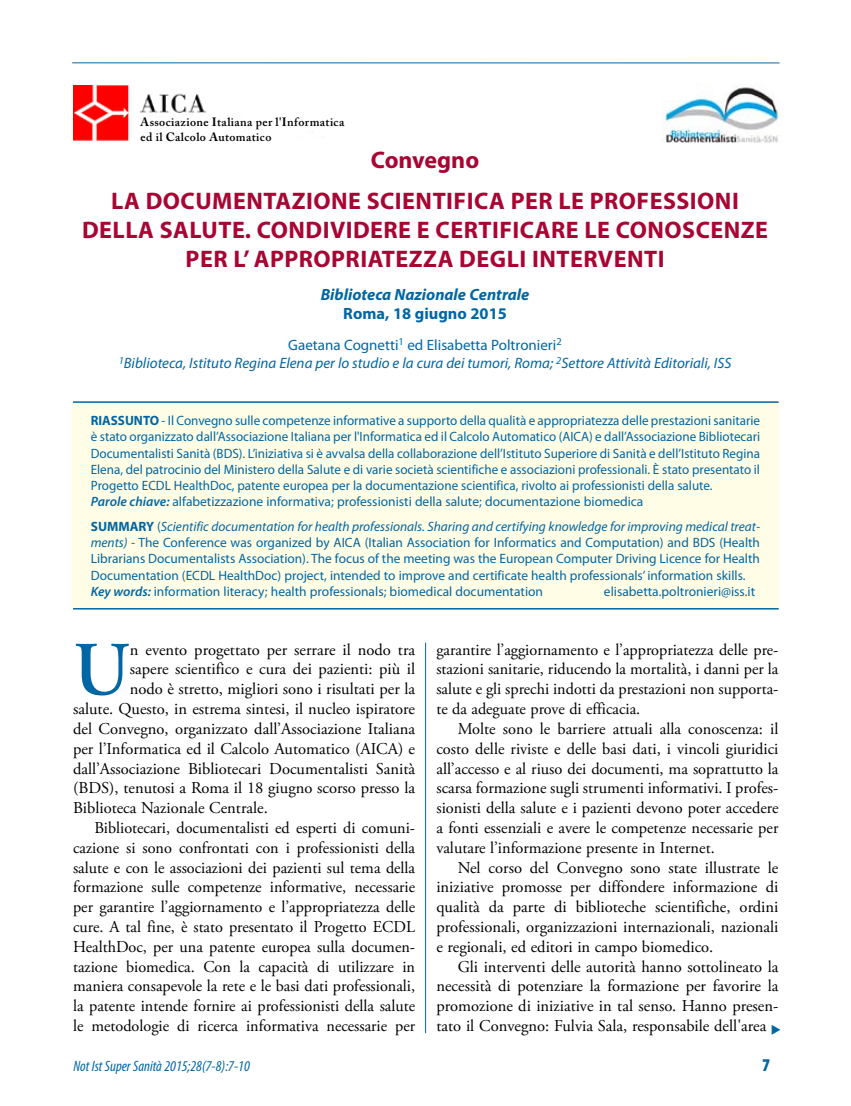
<style>
.page{position:relative;width:851px;height:1106px;background:#fff}
.page>*{position:absolute;margin:0;border:0;box-sizing:border-box;transform-origin:0 0}
.t1{font:600 76.2px "Adobe Garamond Pro";color:#0066a4}
.t2{font:700 24px/41.5px "Myriad Pro";letter-spacing:.02em;color:#a90533;text-align:center}
.t3{font:900 condensed 18px "Myriad Pro";color:#0066a4}
.t4{font:16.5px/19.8px "Adobe Garamond Pro";color:#000;text-align:justify}
.t5{font:italic 700 16.35px "Myriad Pro";color:#0066a4}
.t6{font:700 16.35px "Myriad Pro";color:#0066a4}
.t7{font:italic 15px/18px "Myriad Pro";color:#0066a4;text-align:center}
.t8{font:italic condensed 15px "Myriad Pro";color:#0066a4}
.t9{font:13.5px/16.2px "Myriad Pro";color:#0066a4}
.t10{font:600 12px/14.4px "Adobe Caslon Pro";letter-spacing:.03em;color:#000}
.s1{font-weight:700}
.s2{font-style:normal}
.s3{font-weight:600;font-style:italic}
.s4{font-style:italic}
.s5{color:#0066a4}
</style>
<div class="page">
<hr style="left:72px;top:62px;width:707px;height:1px;background:#0066a4">
<hr style="left:425px;top:642px;width:1px;height:391px;background:#0066a4">
<div style="left:72px;top:401px;width:706px;height:208px;background:#fffde5"></div>
<hr style="left:73px;top:608px;width:705px;height:1px;background:#0066a4">
<hr style="left:73px;top:401px;width:705px;height:2px;background:#0066a4">
<img style="left:73px;top:85px;width:133px;height:56px">
<img style="left:661px;top:87px;width:122px;height:55px">
<p class="t10" style="left:140px;top:115px;width:205px"><span class="s1">A</span>ssociazione <span class="s1">I</span>taliana per l'<span class="s1">I</span>nformatica ed il <span class="s1">C</span>alcolo <span class="s1">A</span>utomatico</p>
<h2 class="t2" style="left:111px;top:138px;width:629px">Convegno<br>LA DOCUMENTAZIONE SCIENTIFICA PER LE PROFESSIONI</h2>
<h2 class="t2" style="left:82px;top:215px;width:687px;line-height:28.8px">DELLA SALUTE. CONDIVIDERE E CERTIFICARE LE CONOSCENZE<br>PER L’ APPROPRIATEZZA DEGLI INTERVENTI</h2>
<p class="t5" style="left:320px;top:283px;width:210px">Biblioteca Nazionale Centrale</p>
<p class="t6" style="left:343px;top:303px;width:165px">Roma, 18 giugno 2015</p>
<p class="t7" style="left:119px;top:335px;width:614px"><span class="s2">Gaetana Cognetti</span><sup>1</sup> <span class="s2">ed Elisabetta Poltronieri</span><sup>2<br></sup><sup>1</sup>Biblioteca, Istituto Regina Elena per lo studio e la cura dei tumori, Roma; <sup>2</sup>Settore Attività Editoriali, ISS</p>
<p class="t9" style="left:91px;top:412px;width:670px"><span class="s1">RIASSUNTO</span> - Il Convegno sulle competenze informative a supporto della qualità e appropriatezza delle prestazioni sanitarie è stato organizzato dall’Associazione Italiana per l'Informatica ed il Calcolo Automatico (AICA) e dall’Associazione Bibliotecari Documentalisti Sanità (BDS). L’iniziativa si è avvalsa della collaborazione dell’Istituto Superiore di Sanità e dell’Istituto Regina Elena, del patrocinio del Ministero della salute e di varie società scientifiche e associazioni professionali. è stato presentato il progetto ECDL HealthDoc, patente europea per la documentazione scientifica, rivolto ai professionisti della salute.<br><span class="s3">Parole chiave:</span> alfabetizzazione informativa; professionisti della salute; documentazione biomedica</p>
<p class="t9" style="left:91px;top:518px;width:670px"><span class="s1">SUMMARY</span> (<span class="s4">Scientific documentation for health professionals. Sharing and certifying knowledge for improving medical treat&shy;ments) -</span> The Conference was organized by AICA (Italian Association for Informatics and Computation) and BDS (Health Librarians Documentalists Association). The focus of the meeting was the European Computer Driving Licence for Health Documentation (ECDL HealthDoc) project, intended to improve and certificate health professionals’ information skills.<br><span class="s3">Key words:</span> information literacy; health professionals; biomedical documentation</p>
<p class="t9" style="left:604px;top:583px;width:153px">elisabetta.poltronieri@iss.it</p>
<h1 class="t1" style="left:73px;top:626px;width:58px">U</h1>
<p class="t4" style="left:130px;top:640px;width:287px">n evento progettato per serrare il nodo tra</p>
<p class="t4" style="left:130px;top:660px;width:287px">sapere scientifico e cura dei pazienti: più il</p>
<p class="t4" style="left:130px;top:679px;width:287px">nodo è stretto, migliori sono i risultati per la</p>
<p class="t4" style="left:73px;top:699px;width:343px">salute. Questo, in estrema sintesi, il nucleo ispiratore</p>
<p class="t4" style="left:73px;top:719px;width:343px">del Convegno, organizzato dall’Associazione Italiana</p>
<p class="t4" style="left:73px;top:739px;width:343px">per l’Informatica ed il Calcolo Automatico (AICA) e</p>
<p class="t4" style="left:73px;top:759px;width:343px">dall’Associazione Bibliotecari Documentalisti Sanità</p>
<p class="t4" style="left:73px;top:778px;width:343px">(BDS), tenutosi a Roma il 18 giugno scorso presso la</p>
<p class="t4" style="left:73px;top:798px;width:196px">Biblioteca Nazionale Centrale.</p>
<p class="t4" style="left:94px;top:818px;width:322px">Bibliotecari, documentalisti ed esperti di comuni-</p>
<p class="t4" style="left:73px;top:838px;width:343px">cazione si sono confrontati con i professionisti della</p>
<p class="t4" style="left:73px;top:858px;width:343px">salute e con le associazioni dei pazienti sul tema della</p>
<p class="t4" style="left:73px;top:877px;width:343px">formazione sulle competenze informative, necessarie</p>
<p class="t4" style="left:73px;top:897px;width:343px">per garantire l’aggiornamento e l’appropriatezza delle</p>
<p class="t4" style="left:73px;top:917px;width:343px">cure. A tal fine, è stato presentato il progetto ECDL</p>
<p class="t4" style="left:73px;top:937px;width:343px">HealthDoc, per una patente europea sulla documen-</p>
<p class="t4" style="left:73px;top:957px;width:343px">tazione biomedica. Con la capacità di utilizzare in</p>
<p class="t4" style="left:73px;top:976px;width:343px">maniera consapevole la rete e le basi dati professionali,</p>
<p class="t4" style="left:73px;top:996px;width:343px">la patente intende fornire ai professionisti della salute</p>
<p class="t4" style="left:73px;top:1016px;width:343px">le metodologie di ricerca informativa necessarie per</p>
<p class="t4" style="left:436px;top:640px;width:343px">garantire l’aggiornamento e l’appropriatezza delle pre&shy;stazioni sanitarie, riducendo la mortalità, i danni per la salute e gli sprechi indotti da prestazioni non supporta&shy;te da adeguate prove di efficacia.</p>
<p class="t4" style="left:436px;top:719px;width:343px;text-indent:21px">Molte sono le barriere attuali alla conoscenza: il costo delle riviste e delle basi dati, i vincoli giuridici all’accesso e al riuso dei documenti, ma soprattutto la scarsa formazione sugli strumenti informativi. I profes&shy;sionisti della salute e i pazienti devono poter accedere a fonti essenziali e avere le competenze necessarie per valutare l’informazione presente in Internet.</p>
<p class="t4" style="left:436px;top:858px;width:343px;text-indent:21px">Nel corso del convegno sono state illustrate le iniziative promosse per diffondere informazione di qualità da parte di biblioteche scientifiche, ordini professionali, organizzazioni internazionali, nazionali e regionali, ed editori in campo biomedico.</p>
<p class="t4" style="left:436px;top:957px;width:346px;text-align:left;text-indent:21px">Gli interventi delle autorità hanno sottolineato la necessità di potenziare la formazione per favorire la promozione di iniziative in tal senso. Hanno presen&shy;tato il convegno: Fulvia Sala, responsabile dell'area <span class="s5">◆</span></p>
<p class="t8" style="left:73px;top:1056px;width:178px">Not Ist Super Sanità 2015;28(7-8):7-10</p>
<p class="t3" style="left:761px;top:1053px;width:9px">7</p>
</div>
